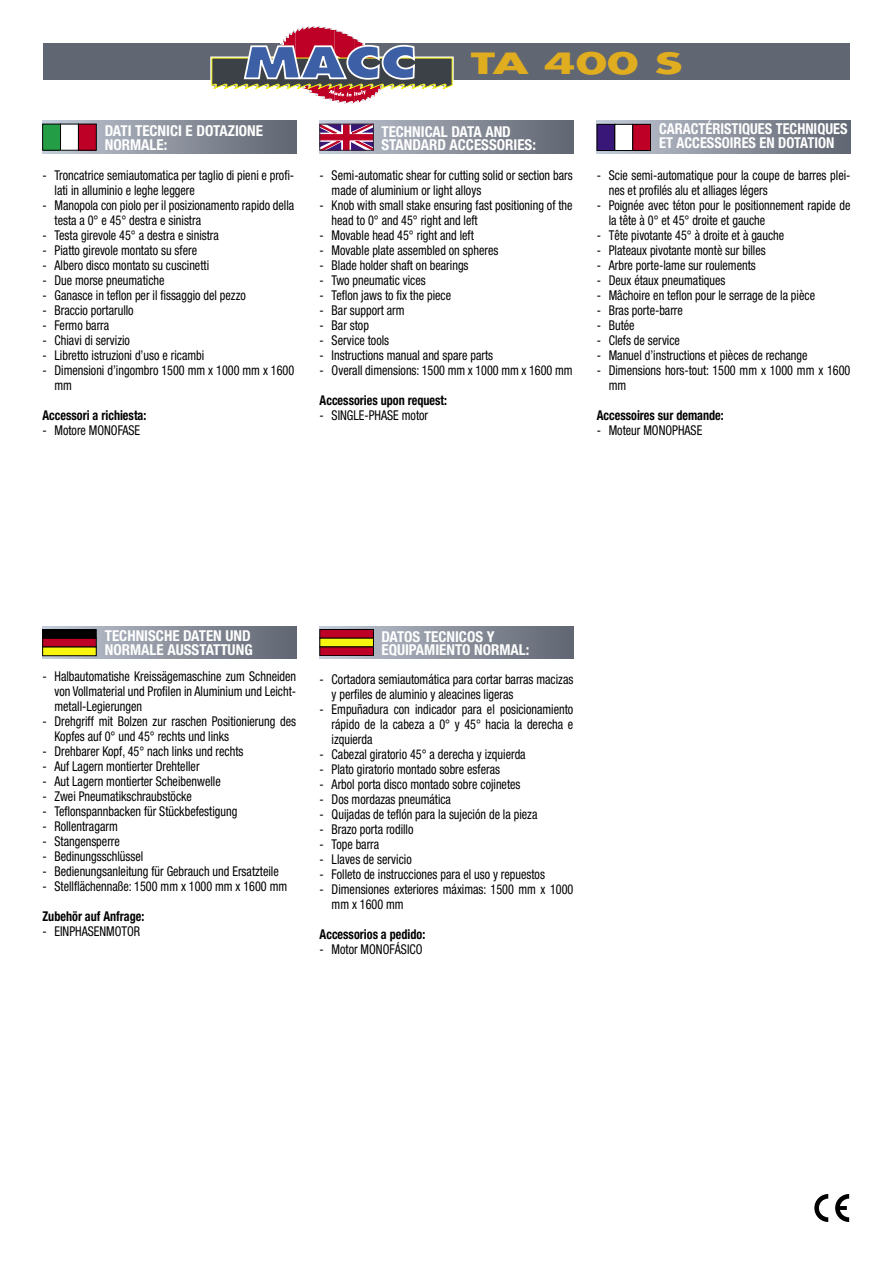
<style>
.page{position:relative;width:893px;height:1263px;background:#fff}
.page>*{position:absolute;margin:0;border:0;box-sizing:border-box;transform-origin:0 0}
.t1{font:700 28.5px "Futura";color:#e0ad20;scale:1.61 1}
.t2{font:700 condensed 15px/13.5px "Helvetica Neue";color:#fff}
.t3{font:700 condensed 15px/13.5px "Helvetica Neue";color:#fff;scale:.96 1}
.t4{font:condensed 13.5px/15px "Helvetica Neue";color:#000;scale:.9 1}
.t5{font:700 condensed 13.5px "Helvetica Neue";color:#000;scale:.9 1}
</style>
<div class="page">
<div style="left:597px;top:121px;width:253px;height:32px;background:linear-gradient(to right,#b6bdc9,#646974)"></div>
<svg style="left:320px;top:121px;width:253px;height:32px;background:#868c98"></svg>
<div style="left:43px;top:626px;width:253px;height:33px;background:linear-gradient(to right,#b3bac6,#656a75)"></div>
<div style="left:320px;top:626px;width:253px;height:33px;background:linear-gradient(to right,#c0c8d5,#5f646f)"></div>
<svg style="left:43px;top:121px;width:253px;height:32px;background:#858b96"></svg>
<div style="left:43px;top:43px;width:807px;height:37px;background:#606672"></div>
<div style="left:43px;top:124px;width:18px;height:26px;background:#239e46"></div>
<div style="left:61px;top:124px;width:17px;height:26px;background:#fff"></div>
<div style="left:60px;top:124px;width:19px;height:26px;border:1px solid #000"></div>
<div style="left:78px;top:124px;width:18px;height:26px;background:#be0027"></div>
<div style="left:78px;top:124px;width:18px;height:26px;border:1px solid #000"></div>
<svg style="left:322px;top:126px;width:50px;height:22px"></svg>
<div style="left:320px;top:124px;width:54px;height:26px;border:1px solid #352b36"></div>
<div style="left:597px;top:124px;width:18px;height:27px;background:#381778"></div>
<div style="left:597px;top:124px;width:18px;height:27px;border:1px solid #000"></div>
<div style="left:615px;top:124px;width:18px;height:27px;background:#fff"></div>
<div style="left:615px;top:124px;width:18px;height:27px;border:1px solid #000"></div>
<div style="left:633px;top:124px;width:18px;height:27px;background:#be0027"></div>
<div style="left:633px;top:124px;width:18px;height:27px;border:1px solid #000"></div>
<div style="left:43px;top:630px;width:53px;height:8px;background:#000"></div>
<div style="left:43px;top:629px;width:53px;height:9px;border:1px solid #000"></div>
<div style="left:43px;top:638px;width:53px;height:9px;background:#be0027"></div>
<div style="left:43px;top:638px;width:53px;height:9px;border:1px solid #000"></div>
<div style="left:43px;top:647px;width:53px;height:9px;background:#f7f410"></div>
<div style="left:43px;top:647px;width:53px;height:9px;border:1px solid #000"></div>
<div style="left:320px;top:629px;width:53px;height:9px;background:#be0027"></div>
<div style="left:320px;top:629px;width:54px;height:9px;border:1px solid #000"></div>
<div style="left:320px;top:638px;width:53px;height:9px;background:#f7f410"></div>
<div style="left:320px;top:638px;width:54px;height:9px;border:1px solid #000"></div>
<div style="left:320px;top:647px;width:53px;height:9px;background:#be0027"></div>
<div style="left:320px;top:647px;width:54px;height:9px;border:1px solid #000"></div>
<svg style="left:210px;top:26px;width:244px;height:78px"></svg>
<svg style="left:814px;top:1194px;width:36px;height:28px"></svg>
<p class="t2" style="left:105px;top:124px;width:160px">DATI TECNICI E DOTAZIONE<br>NORMALE:</p>
<p class="t4" style="left:55px;top:168px;width:268px;text-indent:-12px">- Troncatrice semiautomatica per taglio di pieni e profi&shy;lati in alluminio e leghe leggere</p>
<p class="t4" style="left:55px;top:198px;width:268px;text-indent:-12px">- Manopola con piolo per il posizionamento rapido della testa a 0° e 45° destra e sinistra</p>
<p class="t4" style="left:43px;top:228px;width:198px">- Testa girevole 45° a destra e sinistra</p>
<p class="t4" style="left:43px;top:243px;width:173px">- Piatto girevole montato su sfere</p>
<p class="t4" style="left:43px;top:258px;width:187px">- Albero disco montato su cuscinetti</p>
<p class="t4" style="left:43px;top:273px;width:137px">- Due morse pneumatiche</p>
<p class="t4" style="left:43px;top:288px;width:227px">- Ganasce in teflon per il fissaggio del pezzo</p>
<p class="t4" style="left:43px;top:303px;width:103px">- Braccio portarullo</p>
<p class="t4" style="left:43px;top:318px;width:76px">- Fermo barra</p>
<p class="t4" style="left:43px;top:333px;width:99px">- Chiavi di servizio</p>
<p class="t4" style="left:43px;top:348px;width:181px">- Libretto istruzioni d’uso e ricambi</p>
<p class="t4" style="left:55px;top:363px;width:268px;text-indent:-12px">- Dimensioni d’ingombro 1500 mm x 1000 mm x 1600 mm</p>
<p class="t5" style="left:43px;top:407px;width:117px">Accessori a richiesta:</p>
<p class="t4" style="left:43px;top:423px;width:110px">- Motore MONOFASE</p>
<h1 class="t1" style="left:471px;top:44px;width:133px">TA 400 S</h1>
<p class="t2" style="left:381px;top:125px;width:156px">TECHNICAL DATA AND<br>STANDARD ACCESSORIES:</p>
<p class="t4" style="left:332px;top:168px;width:269px;text-indent:-12px">- Semi-automatic shear for cutting solid or section bars made of aluminium or light alloys</p>
<p class="t4" style="left:332px;top:198px;width:269px;text-indent:-12px">- Knob with small stake ensuring fast positioning of the head to 0° and 45° right and left</p>
<p class="t4" style="left:320px;top:228px;width:173px">- Movable head 45° right and left</p>
<p class="t4" style="left:320px;top:243px;width:200px">- Movable plate assembled on spheres</p>
<p class="t4" style="left:320px;top:258px;width:167px">- Blade holder shaft on bearings</p>
<p class="t4" style="left:320px;top:273px;width:119px">- Two pneumatic vices</p>
<p class="t4" style="left:320px;top:288px;width:148px">- Teflon jaws to fix the piece</p>
<p class="t4" style="left:320px;top:303px;width:96px">- Bar support arm</p>
<p class="t4" style="left:320px;top:318px;width:56px">- Bar stop</p>
<p class="t4" style="left:320px;top:333px;width:79px">- Service tools</p>
<p class="t4" style="left:320px;top:348px;width:194px">- Instructions manual and spare parts</p>
<p class="t4" style="left:320px;top:363px;width:283px">- Overall dimensions: 1500 mm x 1000 mm x 1600 mm</p>
<p class="t5" style="left:320px;top:392px;width:143px">Accessories upon request:</p>
<p class="t4" style="left:320px;top:408px;width:122px">- SINGLE-PHASE motor</p>
<p class="t3" style="left:659px;top:122px;width:198px">CARACTÉRISTIQUES TECHNIQUES<br>ET ACCESSOIRES EN DOTATION</p>
<p class="t4" style="left:609px;top:168px;width:270px;text-indent:-12px">- Scie semi-automatique pour la coupe de barres plei&shy;nes et profilés alu et alliages légers</p>
<p class="t4" style="left:609px;top:198px;width:270px;text-indent:-12px">- Poignée avec téton pour le positionnement rapide de la tête à 0° et 45° droite et gauche</p>
<p class="t4" style="left:597px;top:228px;width:210px">- Tête pivotante 45° à droite et à gauche</p>
<p class="t4" style="left:597px;top:243px;width:189px">- Plateaux pivotante montè sur billes</p>
<p class="t4" style="left:597px;top:258px;width:178px">- Arbre porte-lame sur roulements</p>
<p class="t4" style="left:597px;top:273px;width:145px">- Deux étaux pneumatiques</p>
<p class="t4" style="left:597px;top:288px;width:244px">- Mâchoire en teflon pour le serrage de la pièce</p>
<p class="t4" style="left:597px;top:303px;width:97px">- Bras porte-barre</p>
<p class="t4" style="left:597px;top:318px;width:44px">- Butée</p>
<p class="t4" style="left:597px;top:333px;width:94px">- Clefs de service</p>
<p class="t4" style="left:597px;top:348px;width:236px">- Manuel d’instructions et pièces de rechange</p>
<p class="t4" style="left:609px;top:363px;width:270px;text-indent:-12px">- Dimensions hors-tout: 1500 mm x 1000 mm x 1600 mm</p>
<p class="t5" style="left:597px;top:407px;width:143px">Accessoires sur demande:</p>
<p class="t4" style="left:597px;top:423px;width:119px">- Moteur MONOPHASE</p>
<p class="t2" style="left:105px;top:629px;width:149px">TECHNISCHE DATEN UND<br>NORMALE AUSSTATTUNG</p>
<p class="t4" style="left:54px;top:669px;width:270px;text-align:justify;text-indent:-12px">- Halbautomatishe Kreissägemaschine zum Schneiden von Vollmaterial und Profilen in Aluminium und Leicht&shy;metall-Legierungen</p>
<p class="t4" style="left:54px;top:714px;width:270px;text-indent:-12px">- Drehgriff mit Bolzen zur raschen Positionierung des<br>Kopfes auf 0° und 45° rechts und links</p>
<p class="t4" style="left:42px;top:744px;width:225px">- Drehbarer Kopf, 45° nach links und rechts</p>
<p class="t4" style="left:42px;top:759px;width:176px">- Auf Lagern montierter Drehteller</p>
<p class="t4" style="left:42px;top:774px;width:200px">- Aut Lagern montierter Scheibenwelle</p>
<p class="t4" style="left:42px;top:789px;width:168px">- Zwei Pneumatikschraubstöcke</p>
<p class="t4" style="left:42px;top:804px;width:218px">- Teflonspannbacken für Stückbefestigung</p>
<p class="t4" style="left:42px;top:819px;width:85px">- Rollentragarm</p>
<p class="t4" style="left:42px;top:834px;width:88px">- Stangensperre</p>
<p class="t4" style="left:42px;top:849px;width:114px">- Bedinungsschlüssel</p>
<p class="t4" style="left:42px;top:864px;width:264px">- Bedienungsanleitung für Gebrauch und Ersatzteile</p>
<p class="t4" style="left:42px;top:879px;width:273px">- Stellflächennaße: 1500 mm x 1000 mm x 1600 mm</p>
<p class="t5" style="left:42px;top:908px;width:115px">Zubehör auf Anfrage:</p>
<p class="t4" style="left:42px;top:924px;width:110px">- EINPHASENMOTOR</p>
<p class="t2" style="left:381px;top:629px;width:150px">DATOS TECNICOS Y<br>EQUIPAMIENTO NORMAL:</p>
<p class="t4" style="left:332px;top:671px;width:270px;text-indent:-12px">- Cortadora semiautomática para cortar barras macizas y perfiles de aluminio y aleacines ligeras</p>
<p class="t4" style="left:332px;top:701px;width:270px;text-align:justify;text-indent:-12px">- Empuñadura con indicador para el posicionamiento rápido de la cabeza a 0° y 45° hacia la derecha e izquierda</p>
<p class="t4" style="left:320px;top:746px;width:230px">- Cabezal giratorio 45° a derecha y izquierda</p>
<p class="t4" style="left:320px;top:761px;width:202px">- Plato giratorio montado sobre esferas</p>
<p class="t4" style="left:320px;top:776px;width:225px">- Arbol porta disco montado sobre cojinetes</p>
<p class="t4" style="left:320px;top:791px;width:148px">- Dos mordazas pneumática</p>
<p class="t4" style="left:320px;top:806px;width:243px">- Quijadas de teflón para la sujeción de la pieza</p>
<p class="t4" style="left:320px;top:821px;width:106px">- Brazo porta rodillo</p>
<p class="t4" style="left:320px;top:836px;width:68px">- Tope barra</p>
<p class="t4" style="left:320px;top:851px;width:104px">- Llaves de servicio</p>
<p class="t4" style="left:320px;top:866px;width:252px">- Folleto de instrucciones para el uso y repuestos</p>
<p class="t4" style="left:332px;top:881px;width:270px;text-indent:-12px">- Dimensiones exteriores máximas: 1500 mm x 1000 mm x 1600 mm</p>
<p class="t5" style="left:320px;top:926px;width:119px">Accessorios a pedido:</p>
<p class="t4" style="left:320px;top:941px;width:116px">- Motor MONOFÁSICO</p>
</div>
